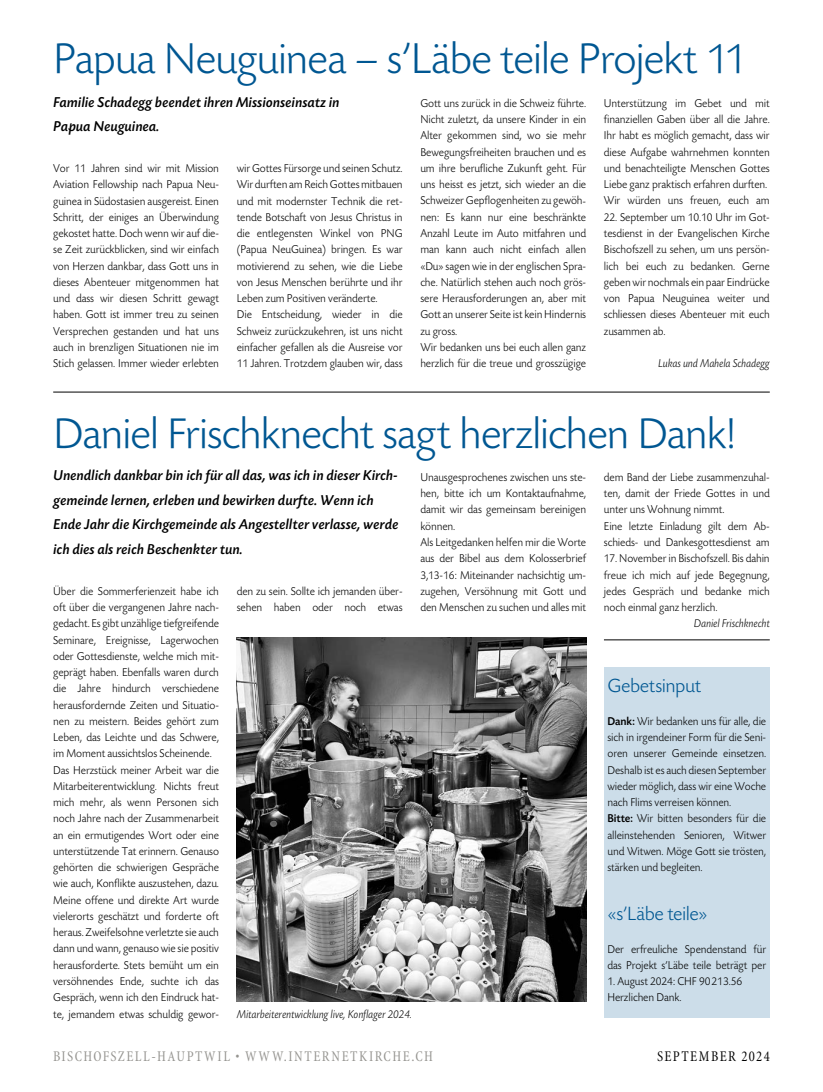
<style>
.page{position:relative;width:823px;height:1092px;background:#fff}
.page>*{position:absolute;margin:0;border:0;box-sizing:border-box;transform-origin:0 0}
.t1{font:300 45px "Today SBOP";letter-spacing:-.03em;color:#005792}
.t2{font:300 20px "Today SBOP";letter-spacing:-.025em;color:#005792}
.t3{font:italic 500 15px/24.4px "Today SBOP";color:#000}
.t4{font:condensed 15px "Minion";letter-spacing:.105em;color:#959490;scale:.95 1}
.t5{font:condensed 15px "Minion";letter-spacing:.105em;color:#000;scale:.95 1}
.t6{font:300 11.88px/16.2px "Today SBOP";letter-spacing:-.01em;color:#000;scale:.95 1}
.t7{font:italic 300 11.88px "Today SBOP";letter-spacing:-.01em;color:#000;scale:.95 1}
.s1{font-weight:500}
</style>
<div class="page">
<div style="left:603px;top:667px;width:166px;height:350px;background:#ccdde9"></div>
<img style="left:237px;top:637px;width:349px;height:364px">
<hr style="left:53px;top:392px;width:716px;height:1px;background:#000">
<hr style="left:603px;top:639px;width:166px;height:1px;background:#000">
<h1 class="t1" style="left:53px;top:35px;width:695px">Papua Neuguinea – s’Läbe teile Projekt 11</h1>
<p class="t3" style="left:53px;top:90px;width:287px">Familie Schadegg beendet ihren Missionseinsatz in<br>Papua Neuguinea.</p>
<p class="t6" style="left:53px;top:160px;width:176px;text-align:justify">Vor 11 Jahren sind wir mit Mission Aviation Fellowship nach Papua Neu&shy;guinea in Südostasien ausgereist. Einen Schritt, der einiges an Überwindung gekostet hatte. Doch wenn wir auf die&shy;se Zeit zurückblicken, sind wir einfach von Herzen dankbar, dass Gott uns in dieses Abenteuer mitgenommen hat und dass wir diesen Schritt gewagt haben. Gott ist immer treu zu seinen Versprechen gestanden und hat uns auch in brenzligen Situationen nie im Stich gelassen. Immer wieder erlebten</p>
<p class="t6" style="left:237px;top:160px;width:176px">wir Gottes Fürsorge und seinen Schutz.<br>Wir durften am Reich Gottes mitbauen und mit modernster Technik die ret&shy;tende Botschaft von Jesus Christus in die entlegensten Winkel von PNG (Papua NeuGuinea) bringen. Es war motivierend zu sehen, wie die Liebe von Jesus Menschen berührte und ihr Leben zum Positiven veränderte.<br>Die Entscheidung, wieder in die Schweiz zurückzukehren, ist uns nicht einfacher gefallen als die Ausreise vor 11 Jahren. Trotzdem glauben wir, dass</p>
<p class="t6" style="left:420px;top:95px;width:176px">Gott uns zurück in die Schweiz führte.<br>Nicht zuletzt, da unsere Kinder in ein Alter gekommen sind, wo sie mehr Bewegungsfreiheiten brauchen und es um ihre berufliche Zukunft geht. Für uns heisst es jetzt, sich wieder an die Schweizer Gepflogenheiten zu gewöh&shy;nen: Es kann nur eine beschränkte Anzahl Leute im Auto mitfahren und man kann auch nicht einfach allen «Du» sagen wie in der englischen Spra&shy;che. Natürlich stehen auch noch grös&shy;sere Herausforderungen an, aber mit Gott an unserer Seite ist kein Hindernis zu gross.<br>Wir bedanken uns bei euch allen ganz herzlich für die treue und grosszügige</p>
<p class="t6" style="left:603px;top:95px;width:176px">Unterstützung im Gebet und mit finanziellen Gaben über all die Jahre.<br>Ihr habt es möglich gemacht, dass wir diese Aufgabe wahrnehmen konnten und benachteiligte Menschen Gottes Liebe ganz praktisch erfahren durften.<br>Wir würden uns freuen, euch am</p>
<p class="t6" style="left:603px;top:209px;width:176px;text-align:justify">22. September um 10.10 Uhr im Got&shy;tesdienst in der Evangelischen Kirche Bischofszell zu sehen, um uns persön&shy;lich bei euch zu bedanken. Gerne geben wir nochmals ein paar Eindrücke von Papua Neuguinea weiter und schliessen dieses Abenteuer mit euch zusammen ab.</p>
<p class="t7" style="left:657px;top:357px;width:119px">Lukas und Mahela Schadegg</p>
<h1 class="t1" style="left:53px;top:409px;width:684px">Daniel Frischknecht sagt herzlichen Dank!</h1>
<p class="t3" style="left:53px;top:464px;width:346px">Unendlich dankbar bin ich für all das, was ich in dieser Kirch&shy;gemeinde lernen, erleben und bewirken durfte. Wenn ich Ende Jahr die Kirchgemeinde als Angestellter verlasse, werde ich dies als reich Beschenkter tun.</p>
<p class="t6" style="left:53px;top:583px;width:176px">Über die Sommerferienzeit habe ich oft über die vergangenen Jahre nach&shy;gedacht. Es gibt unzählige tiefgreifende Seminare, Ereignisse, Lagerwochen oder Gottesdienste, welche mich mit&shy;geprägt haben. Ebenfalls waren durch die Jahre hindurch verschiedene herausfordernde Zeiten und Situatio&shy;nen zu meistern. Beides gehört zum Leben, das Leichte und das Schwere, im Moment aussichtslos Scheinende.<br>Das Herzstück meiner Arbeit war die Mitarbeiterentwicklung. Nichts freut mich mehr, als wenn Personen sich noch Jahre nach der Zusammenarbeit an ein ermutigendes Wort oder eine unterstützende Tat erinnern. Genauso gehörten die schwierigen Gespräche wie auch, Konflikte auszustehen, dazu.<br>Meine offene und direkte Art wurde vielerorts geschätzt und forderte oft heraus. Zweifelsohne verletzte sie auch dann und wann, genauso wie sie positiv herausforderte. Stets bemüht um ein versöhnendes Ende, suchte ich das Gespräch, wenn ich den Eindruck hat&shy;te, jemandem etwas schuldig gewor-</p>
<p class="t6" style="left:237px;top:583px;width:176px">den zu sein. Sollte ich jemanden über&shy;sehen haben oder noch etwas</p>
<p class="t6" style="left:603px;top:469px;width:176px">dem Band der Liebe zusammenzuhal&shy;ten, damit der Friede Gottes in und unter uns Wohnung nimmt.<br>Eine letzte Einladung gilt dem Ab&shy;schieds- und Dankesgottesdienst am</p>
<p class="t6" style="left:603px;top:550px;width:176px;text-align:justify">17. November in Bischofszell. Bis dahin freue ich mich auf jede Begegnung, jedes Gespräch und bedanke mich noch einmal ganz herzlich.</p>
<p class="t7" style="left:693px;top:617px;width:81px">Daniel Frischknecht</p>
<p class="t6" style="left:420px;top:469px;width:176px">Unausgesprochenes zwischen uns ste&shy;hen, bitte ich um Kontaktaufnahme, damit wir das gemeinsam bereinigen können.<br>Als Leitgedanken helfen mir die Worte aus der Bibel aus dem Kolosserbrief 3,13-16: Miteinander nachsichtig um&shy;zugehen, Versöhnung mit Gott und den Menschen zu suchen und alles mit</p>
<h2 class="t2" style="left:607px;top:675px;width:95px">Gebetsinput</h2>
<p class="t6" style="left:607px;top:713px;width:168px"><span class="s1">Dank:</span> Wir bedanken uns für alle, die sich in irgendeiner Form für die Seni&shy;oren unserer Gemeinde einsetzen.<br>Deshalb ist es auch diesen September wieder möglich, dass wir eine Woche nach Flims verreisen können.<br><span class="s1">Bitte:</span> Wir bitten besonders für die alleinstehenden Senioren, Witwer und Witwen. Möge Gott sie trösten, stärken und begleiten.</p>
<h2 class="t2" style="left:607px;top:902px;width:101px">«s’Läbe teile»</h2>
<p class="t6" style="left:607px;top:940px;width:168px">Der erfreuliche Spendenstand für das Projekt s’Läbe teile beträgt per</p>
<p class="t6" style="left:607px;top:973px;width:143px">1. August 2024: CHF 90213.56<br>Herzlichen Dank.</p>
<p class="t7" style="left:237px;top:1007px;width:186px">Mitarbeiterentwicklung live, Konflager 2024.</p>
<p class="t4" style="left:53px;top:1048px;width:401px">BISCHOFSZELL-HAUPTWIL • WWW.INTERNETKIRCHE.CH</p>
<p class="t5" style="left:656px;top:1048px;width:120px">SEPTEMBER 2024</p>
</div>
